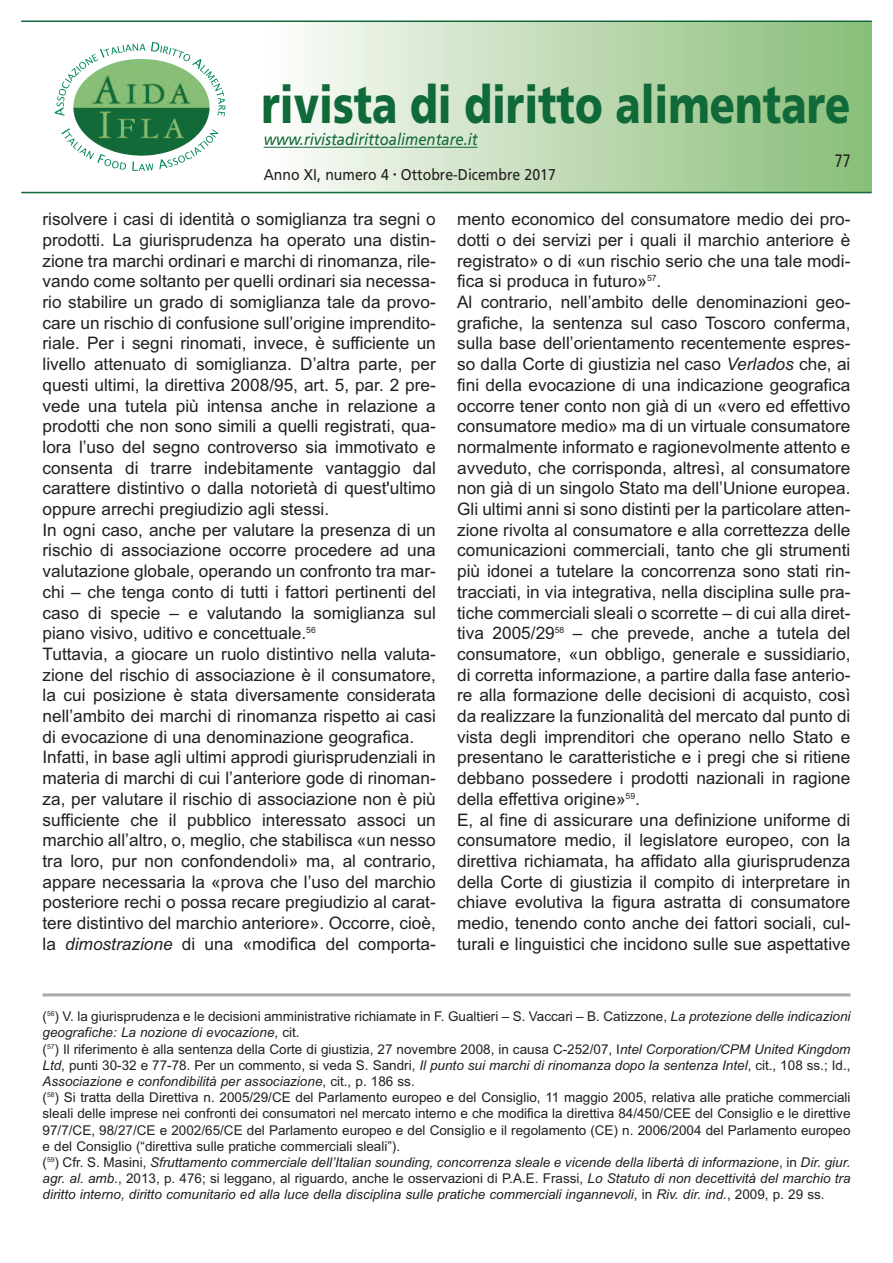
<style>
.page{position:relative;width:893px;height:1263px;background:#fff}
.page>*{position:absolute;margin:0;border:0;box-sizing:border-box;transform-origin:0 0}
.t1{font:900 52.5px "Frutiger";color:#106938;scale:.79 1}
.t2{font:18px "Frutiger";color:#231f20;scale:.78 1}
.t3{font:17.25px/20.7px "Arial";color:#231f20}
.t4{font:italic 16.5px "Frutiger";color:#106938;scale:.9 1}
.t5{font:15.6px "Frutiger";color:#231f20;scale:.9 1}
.t6{font:13.5px/16.2px "Arial";color:#231f20}
.s1{font-style:italic}
</style>
<div class="page">
<div style="left:264px;top:21px;width:608px;height:170px;background:linear-gradient(to right,#fdfcfa,#87bc76)"></div>
<hr style="left:21px;top:21px;width:851px;height:1px;background:#106938">
<hr style="left:21px;top:192px;width:851px;height:1px;background:#106938">
<hr style="left:264px;top:147px;width:214px;height:1px;background:#106938">
<hr style="left:43px;top:993px;width:807px;height:3px;background:#a8a9ad">
<svg style="left:61px;top:128px;width:65px;height:42px"></svg>
<svg style="left:132px;top:161px;width:21px;height:10px"></svg>
<svg style="left:159px;top:129px;width:59px;height:40px"></svg>
<svg style="left:55px;top:42px;width:170px;height:74px"></svg>
<h1 class="t1" style="left:262px;top:84px;width:747px">rivista di diritto alimentare</h1>
<p class="t4" style="left:264px;top:133px;width:239px">www.rivistadirittoalimentare.it</p>
<p class="t5" style="left:264px;top:168px;width:326px">Anno XI, numero 4 <sup>•</sup> Ottobre-Dicembre 2017</p>
<p class="t2" style="left:835px;top:153px;width:22px">77</p>
<p class="t3" style="left:43px;top:209px;width:395px">risolvere i casi di identità o somiglianza tra segni o prodotti. La giurisprudenza ha operato una distin&shy;zione tra marchi ordinari e marchi di rinomanza, rile&shy;vando come soltanto per quelli ordinari sia necessa&shy;rio stabilire un grado di somiglianza tale da provo&shy;care un rischio di confusione sull’origine imprendito&shy;riale. Per i segni rinomati, invece, è sufficiente un livello attenuato di somiglianza. D’altra parte, per questi ultimi, la direttiva 2008/95, art. 5, par. 2 pre&shy;vede una tutela più intensa anche in relazione a prodotti che non sono simili a quelli registrati, qua&shy;lora l’uso del segno controverso sia immotivato e consenta di trarre indebitamente vantaggio dal carattere distintivo o dalla notorietà di quest'ultimo oppure arrechi pregiudizio agli stessi.<br>In ogni caso, anche per valutare la presenza di un rischio di associazione occorre procedere ad una valutazione globale, operando un confronto tra mar&shy;chi – che tenga conto di tutti i fattori pertinenti del caso di specie – e valutando la somiglianza sul piano visivo, uditivo e concettuale.<sup>56<br></sup>Tuttavia, a giocare un ruolo distintivo nella valuta&shy;zione del rischio di associazione è il consumatore, la cui posizione è stata diversamente considerata nell’ambito dei marchi di rinomanza rispetto ai casi di evocazione di una denominazione geografica.<br>Infatti, in base agli ultimi approdi giurisprudenziali in materia di marchi di cui l’anteriore gode di rinoman&shy;za, per valutare il rischio di associazione non è più sufficiente che il pubblico interessato associ un marchio all’altro, o, meglio, che stabilisca «un nesso tra loro, pur non confondendoli» ma, al contrario, appare necessaria la «prova che l’uso del marchio posteriore rechi o possa recare pregiudizio al carat&shy;tere distintivo del marchio anteriore». Occorre, cioè, la <span class="s1">dimostrazione</span> di una «modifica del comporta-</p>
<p class="t3" style="left:457px;top:209px;width:395px">mento economico del consumatore medio dei pro&shy;dotti o dei servizi per i quali il marchio anteriore è registrato» o di «un rischio serio che una tale modi&shy;fica si produca in futuro»<sup>57</sup>.<br>Al contrario, nell’ambito delle denominazioni geo&shy;grafiche, la sentenza sul caso Toscoro conferma, sulla base dell’orientamento recentemente espres&shy;so dalla Corte di giustizia nel caso <span class="s1">Verlados</span> che, ai fini della evocazione di una indicazione geografica occorre tener conto non già di un «vero ed effettivo consumatore medio» ma di un virtuale consumatore normalmente informato e ragionevolmente attento e avveduto, che corrisponda, altresì, al consumatore non già di un singolo Stato ma dell’Unione europea.<br>Gli ultimi anni si sono distinti per la particolare atten&shy;zione rivolta al consumatore e alla correttezza delle comunicazioni commerciali, tanto che gli strumenti più idonei a tutelare la concorrenza sono stati rin&shy;tracciati, in via integrativa, nella disciplina sulle pra&shy;tiche commerciali sleali o scorrette – di cui alla diret&shy;tiva 2005/29<sup>58</sup> – che prevede, anche a tutela del consumatore, «un obbligo, generale e sussidiario, di corretta informazione, a partire dalla fase anterio&shy;re alla formazione delle decisioni di acquisto, così da realizzare la funzionalità del mercato dal punto di vista degli imprenditori che operano nello Stato e presentano le caratteristiche e i pregi che si ritiene debbano possedere i prodotti nazionali in ragione della effettiva origine»<sup>59</sup>.<br>e, al fine di assicurare una definizione uniforme di consumatore medio, il legislatore europeo, con la direttiva richiamata, ha affidato alla giurisprudenza della Corte di giustizia il compito di interpretare in chiave evolutiva la figura astratta di consumatore medio, tenendo conto anche dei fattori sociali, cul&shy;turali e linguistici che incidono sulle sue aspettative</p>
<p class="t6" style="left:43px;top:1008px;width:809px">(<sup>56</sup>) v. la giurisprudenza e le decisioni amministrative richiamate in F. Gualtieri – S. vaccari – b. Catizzone, <span class="s1">La protezione delle indicazioni geografiche: La nozione di evocazione</span>, cit.<br>(<sup>57</sup>) Il riferimento è alla sentenza della Corte di giustizia, 27 novembre 2008, in causa C-252/07, I<span class="s1">ntel Corporation/CPM United Kingdom Ltd</span>, punti 30-32 e 77-78. Per un commento, si veda S. Sandri, <span class="s1">Il punto sui marchi di rinomanza dopo la sentenza Intel</span>, cit., 108 ss.; Id., <span class="s1">Associazione e confondibilità per associazione</span>, cit., p. 186 ss.<br>(<sup>58</sup>) Si tratta della Direttiva n. 2005/29/Ce del Parlamento europeo e del Consiglio, 11 maggio 2005, relativa alle pratiche commerciali sleali delle imprese nei confronti dei consumatori nel mercato interno e che modifica la direttiva 84/450/Cee del Consiglio e le direttive 97/7/Ce, 98/27/Ce e 2002/65/Ce del Parlamento europeo e del Consiglio e il regolamento (Ce) n. 2006/2004 del Parlamento europeo e del Consiglio (“direttiva sulle pratiche commerciali sleali”).<br>(<sup>59</sup>) Cfr. S. Masini, <span class="s1">Sfruttamento commerciale dell’Italian sounding, concorrenza sleale e vicende della libertà di informazione</span>, in <span class="s1">Dir. giur. agr. al. amb</span>., 2013, p. 476; si leggano, al riguardo, anche le osservazioni di P.A.e. Frassi, <span class="s1">Lo Statuto di non decettività del marchio tra diritto interno, diritto comunitario ed alla luce della disciplina sulle pratiche commerciali ingannevoli</span>, in <span class="s1">Riv. dir. ind.</span>, 2009, p. 29 ss.</p>
</div>
